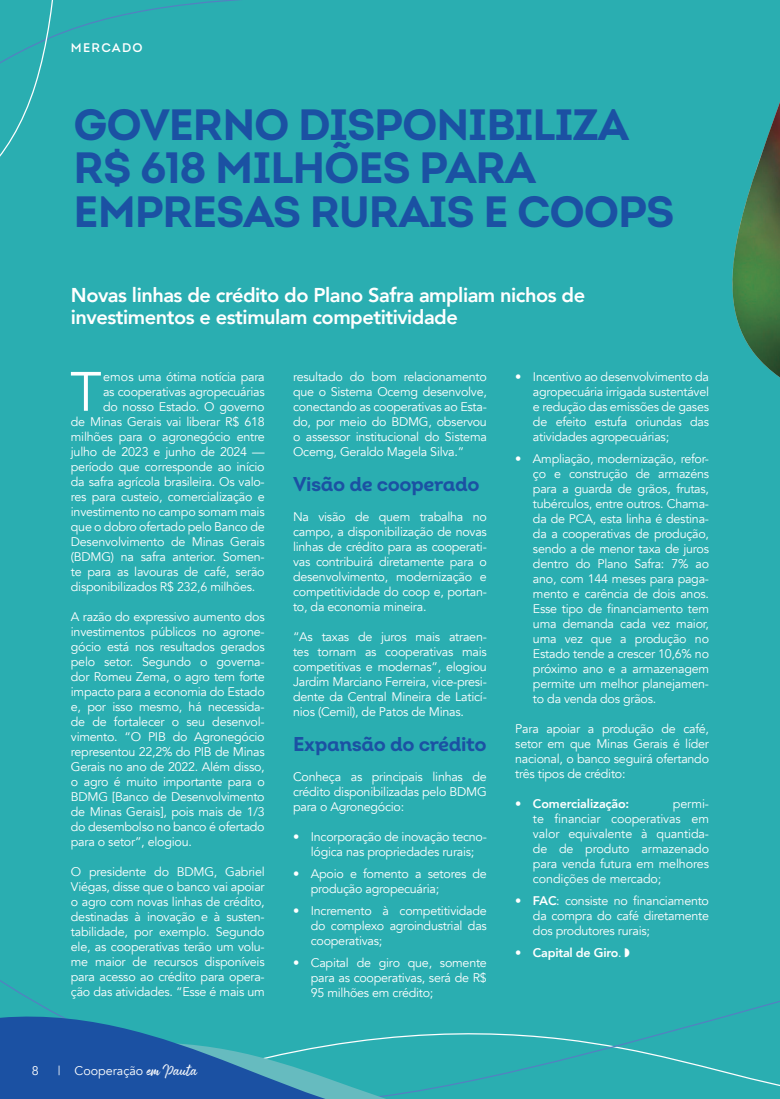
<style>
.page{position:relative;width:780px;height:1099px;background:#fff}
.page>*{position:absolute;margin:0;border:0;box-sizing:border-box;transform-origin:0 0}
.t1{font:54.88px "Avenir";color:#fff}
.t2{font:43.75px/43.8px "Intro Bold Alt";letter-spacing:-.025em;color:#1b51a3}
.t3{font:800 20px/22.5px "Avenir";letter-spacing:-.025em;color:#fff}
.t4{font:20px "Intro Bold Alt";letter-spacing:-.02em;color:#1b51a3}
.t5{font:12.5px/15px "Avenir";letter-spacing:-.02em;color:#fff;text-align:justify}
.t6{font:800 12.5px "Avenir";letter-spacing:-.01em;color:#fff}
.t7{font:12.5px "Avenir";color:#fff}
.t8{font:600 12.5px "Intro";letter-spacing:.1em;color:#fff}
.s1{font-family:"Arsilon";font-size:13.75px}
.s2{font-weight:800}
.s3{font-weight:400}
</style>
<div class="page">
<div style="left:0;top:0;width:780px;height:1098px;background:#2aaeb1"></div>
<img style="left:732px;top:230px;width:48px;height:147px">
<svg style="left:0;top:980px;width:780px;height:106px"></svg>
<svg style="left:739px;top:102px;width:41px;height:128px"></svg>
<svg style="left:0;top:0;width:240px;height:157px"></svg>
<svg style="left:450px;top:1025px;width:63px;height:61px"></svg>
<svg style="left:0;top:994px;width:450px;height:104px"></svg>
<p class="t8" style="left:71px;top:40px;width:73px">MERCADO</p>
<h2 class="t2" style="left:74px;top:102px;width:602px">GOVERNO DISPONIBILIZA<br>R$ 618 MILHÕES PARA<br>EMPRESAS RURAIS E COOPS</h2>
<h3 class="t3" style="left:71px;top:284px;width:516px">Novas linhas de crédito do Plano Safra ampliam nichos de investimentos e estimulam competitividade</h3>
<h1 class="t1" style="left:70px;top:359px;width:33px">T</h1>
<p class="t5" style="left:103px;top:369px;width:163px">emos uma ótima notícia para</p>
<p class="t5" style="left:103px;top:384px;width:163px">as cooperativas agropecuárias</p>
<p class="t5" style="left:103px;top:399px;width:163px">do nosso Estado. O governo</p>
<p class="t5" style="left:71px;top:414px;width:195px">de Minas Gerais vai liberar R$ 618</p>
<p class="t5" style="left:71px;top:429px;width:195px">milhões para o agronegócio entre</p>
<p class="t5" style="left:71px;top:444px;width:195px">julho de 2023 e junho de 2024 —</p>
<p class="t5" style="left:71px;top:459px;width:195px">período que corresponde ao início</p>
<p class="t5" style="left:71px;top:474px;width:195px">da safra agrícola brasileira. Os valo-</p>
<p class="t5" style="left:71px;top:489px;width:195px">res para custeio, comercialização e</p>
<p class="t5" style="left:71px;top:504px;width:195px">investimento no campo somam mais</p>
<p class="t5" style="left:71px;top:519px;width:195px">que o dobro ofertado pelo Banco de</p>
<p class="t5" style="left:71px;top:534px;width:195px">Desenvolvimento de Minas Gerais</p>
<p class="t5" style="left:71px;top:549px;width:195px">(BDMG) na safra anterior. Somen-</p>
<p class="t5" style="left:71px;top:564px;width:195px">te para as lavouras de café, serão</p>
<p class="t5" style="left:71px;top:579px;width:186px">disponibilizados R$ 232,6 milhões.</p>
<p class="t5" style="left:71px;top:609px;width:195px">A razão do expressivo aumento dos investimentos públicos no agrone&shy;gócio está nos resultados gerados pelo setor. Segundo o governa&shy;dor Romeu Zema, o agro tem forte impacto para a economia do Estado e, por isso mesmo, há necessida&shy;de de fortalecer o seu desenvol&shy;vimento. “O PIB do Agronegócio representou 22,2% do PIB de Minas Gerais no ano de 2022. Além disso, o agro é muito importante para o BDMG [Banco de Desenvolvimento de Minas Gerais], pois mais de 1/3 do desembolso no banco é ofertado para o setor”, elogiou.</p>
<p class="t5" style="left:71px;top:864px;width:195px">O presidente do BDMG, Gabriel Viégas, disse que o banco vai apoiar o agro com novas linhas de crédito, destinadas à inovação e à susten&shy;tabilidade, por exemplo. Segundo ele, as cooperativas terão um volu&shy;me maior de recursos disponíveis para acesso ao crédito para opera&shy;ção das atividades. “Esse é mais um</p>
<p class="t5" style="left:32px;top:1063px;width:8px">8</p>
<p class="t7" style="left:58px;top:1063px;width:141px">| Cooperação <span class="s1">em Pauta</span></p>
<p class="t5" style="left:293px;top:369px;width:195px">resultado do bom relacionamento que o Sistema Ocemg desenvolve, conectando as cooperativas ao Esta&shy;do, por meio do BDMG, observou o assessor institucional do Sistema Ocemg, Geraldo Magela Silva.”</p>
<h3 class="t4" style="left:293px;top:471px;width:188px">Visão de cooperado</h3>
<p class="t5" style="left:293px;top:509px;width:195px">Na visão de quem trabalha no campo, a disponibilização de novas linhas de crédito para as cooperati&shy;vas contribuirá diretamente para o desenvolvimento, modernização e competitividade do coop e, portan&shy;to, da economia mineira.</p>
<p class="t5" style="left:293px;top:629px;width:195px">“As taxas de juros mais atraen&shy;tes tornam as cooperativas mais competitivas e modernas”, elogiou Jardim Marciano Ferreira, vice-presi&shy;dente da Central Mineira de Laticí&shy;nios (Cemil), de Patos de Minas.</p>
<h3 class="t4" style="left:293px;top:731px;width:195px">Expansão do crédito</h3>
<p class="t5" style="left:293px;top:769px;width:195px">Conheça as principais linhas de crédito disponibilizadas pelo BDMG para o Agronegócio:</p>
<p class="t5" style="left:293px;top:829px;width:195px;text-align:center">• Incorporação de inovação tecno&shy;lógica nas propriedades rurais;</p>
<p class="t5" style="left:311px;top:866px;width:177px;text-indent:-18px">• Apoio e fomento a setores de produção agropecuária;</p>
<p class="t5" style="left:311px;top:903px;width:177px;text-indent:-18px">• Incremento à competitividade do complexo agroindustrial das cooperativas;</p>
<p class="t5" style="left:311px;top:955px;width:177px;text-indent:-18px">• Capital de giro que, somente para as cooperativas, será de R$ 95 milhões em crédito;</p>
<p class="t5" style="left:533px;top:369px;width:177px;text-indent:-18px">• Incentivo ao desenvolvimento da agropecuária irrigada sustentável e redução das emissões de gases de efeito estufa oriundas das atividades agropecuárias;</p>
<p class="t5" style="left:533px;top:451px;width:178px;text-indent:-18px">• Ampliação, modernização, refor&shy;ço e construção de armazéns para a guarda de grãos, frutas, tubérculos, entre outros. Chama&shy;da de PCA, esta linha é destina&shy;da a cooperativas de produção, sendo a de menor taxa de juros dentro do Plano Safra: 7% ao ano, com 144 meses para paga&shy;mento e carência de dois anos.<br>Esse tipo de financiamento tem uma demanda cada vez maior, uma vez que a produção no Estado tende a crescer 10,6% no próximo ano e a armazenagem permite um melhor planejamen&shy;to da venda dos grãos.</p>
<p class="t5" style="left:515px;top:721px;width:195px">Para apoiar a produção de café, setor em que Minas Gerais é líder nacional, o banco seguirá ofertando três tipos de crédito:</p>
<p class="t6" style="left:515px;top:794px;width:116px">• Comercialização:</p>
<p class="t5" style="left:533px;top:796px;width:177px;text-indent:140px">permi&shy;te financiar cooperativas em valor equivalente à quantida&shy;de de produto armazenado para venda futura em melhores condições de mercado;</p>
<p class="t5" style="left:533px;top:893px;width:177px;text-indent:-18px"><span class="s2">• FAC</span>: consiste no financiamento da compra do café diretamente dos produtores rurais;</p>
<p class="t6" style="left:515px;top:943px;width:116px">• Capital de Giro<span class="s3">.</span> ◗</p>
</div>
